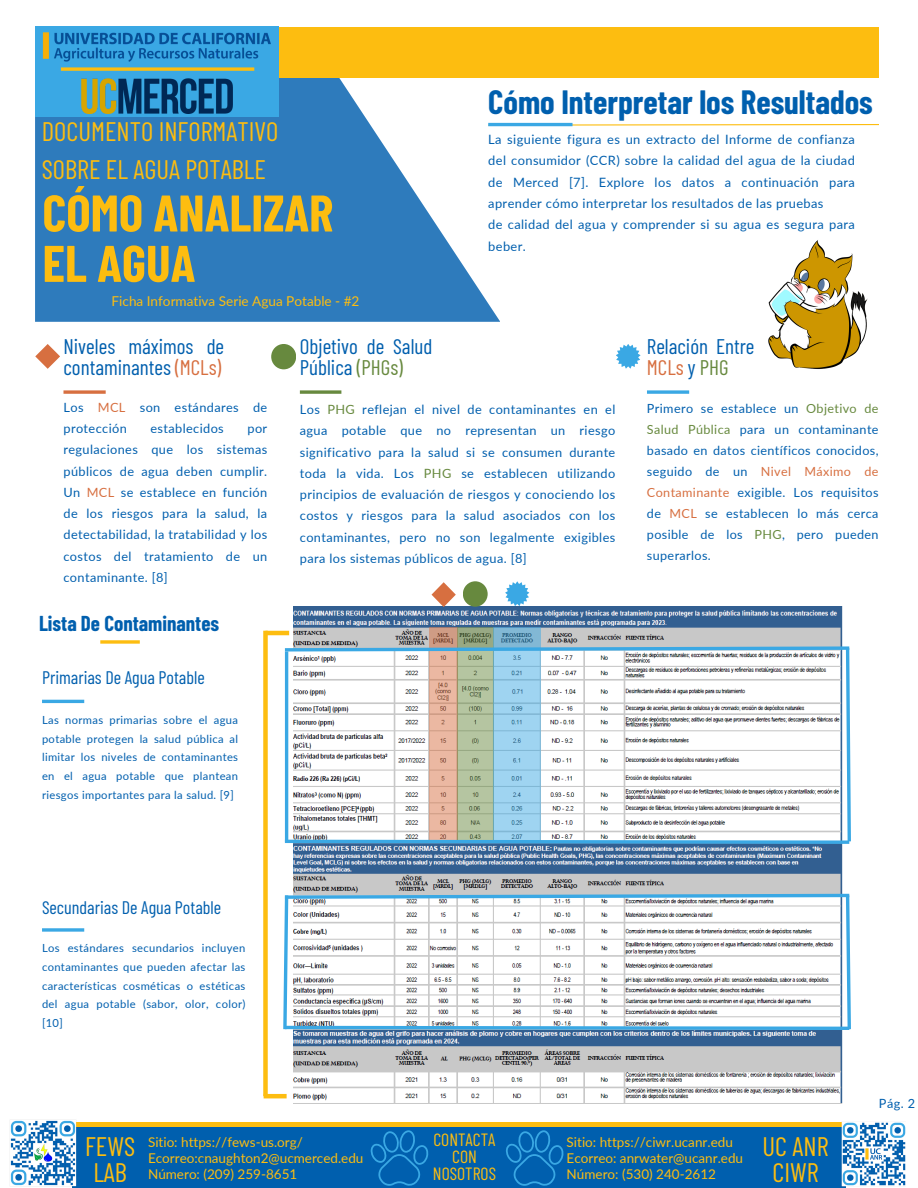
<style>
.page{position:relative;width:918px;height:1188px;background:#fff}
.page>*{position:absolute;margin:0;border:0;box-sizing:border-box;transform-origin:0 0}
.t1{font:700 51.45px/50.4px "Barlow Condensed";color:#fdbd10}
.t2{font:700 32.85px "Barlow Condensed";color:#005fae}
.t3{font:26.7px/26.1px "Barlow Condensed";color:#fdbd10;text-align:center}
.t4{font:21.15px/20.2px "Barlow Condensed";color:#005fae}
.t5{font:700 21px "Barlow Condensed";color:#005fae}
.t6{font:18.15px "Barlow Condensed";color:#005fae}
.t7{font:17.7px/16.8px "Barlow Condensed";color:#fdbd10;text-align:center}
.t8{font:13.65px "Lato";color:#fdbd10}
.t9{font:13.5px "Lato";color:#fdbd10}
.t10{font:12.9px/21.5px "Lato";letter-spacing:.03em;color:#005fae;text-align:justify}
.t11{font:12.75px/21.3px "Lato";letter-spacing:.03em;color:#005fae;text-align:justify}
.t12{font:12.6px/21px "Lato";letter-spacing:.03em;color:#005fae;text-align:justify}
.t13{font:11.25px/18.6px "Lato";letter-spacing:.03em;color:#005fae;text-align:justify}
.s1{color:#d76f40}
.s2{color:#67893e}
</style>
<div class="page">
<svg style="left:35px;top:77px;width:465px;height:245px;fill:#2e7bbc"></svg>
<svg style="left:487px;top:123px;width:392px;height:3px"></svg>
<hr style="left:488px;top:123px;width:85px;height:3px;background:#3aa8e4">
<img style="left:293px;top:607px;width:549px;height:496px">
<svg style="left:429px;top:627px;width:28px;height:18px"></svg>
<svg style="left:63px;top:390px;width:43px;height:4px"></svg>
<div style="left:263px;top:631px;width:5px;height:465px;background:#fdbd10"></div>
<hr style="left:266px;top:631px;width:23px;height:4px;background:#fdbd10">
<hr style="left:264px;top:1094px;width:23px;height:4px;background:#fdbd10">
<hr style="left:42px;top:700px;width:42px;height:3px;background:#3aa8e4">
<svg style="left:42px;top:928px;width:42px;height:4px"></svg>
<svg style="left:100px;top:640px;width:40px;height:4px"></svg>
<svg style="left:35px;top:344px;width:25px;height:25px"></svg>
<svg style="left:647px;top:390px;width:42px;height:4px"></svg>
<img style="left:768px;top:240px;width:100px;height:129px">
<svg style="left:616px;top:344px;width:25px;height:25px"></svg>
<svg style="left:432px;top:582px;width:24px;height:25px"></svg>
<div style="left:463px;top:581px;width:25px;height:26px;background:#67893e;border-radius:50%"></div>
<svg style="left:505px;top:581px;width:24px;height:25px"></svg>
<svg style="left:283px;top:892px;width:568px;height:141px"></svg>
<div style="left:72px;top:1122px;width:774px;height:6px;background:#fdbd10"></div>
<div style="left:72px;top:1127px;width:774px;height:61px;background:#005fae"></div>
<img style="left:842px;top:1122px;width:64px;height:65px">
<img style="left:10px;top:1120px;width:67px;height:67px">
<svg style="left:370px;top:1130px;width:58px;height:56px"></svg>
<svg style="left:506px;top:1130px;width:58px;height:56px"></svg>
<div style="left:35px;top:27px;width:844px;height:50px;background:#fdbd10"></div>
<div style="left:37px;top:26px;width:241px;height:91px;background:#3aa8e4"></div>
<img style="left:82px;top:78px;width:150px;height:35px">
<svg style="left:61px;top:67px;width:193px;height:4px"></svg>
<img style="left:42px;top:32px;width:229px;height:30px">
<svg style="left:300px;top:390px;width:41px;height:4px"></svg>
<div style="left:271px;top:344px;width:25px;height:25px;background:#67893e;border-radius:50%"></div>
<svg style="left:457px;top:627px;width:36px;height:18px"></svg>
<svg style="left:493px;top:627px;width:48px;height:18px"></svg>
<img style="left:284px;top:645px;width:567px;height:201px">
<hr style="left:285px;top:651px;width:3px;height:191px;background:#3aa8e4">
<p class="t3" style="left:42px;top:112px;width:238px;line-height:37.2px;text-align:left">DOCUMENTO INFORMATIVO<br>SOBRE EL AGUA POTABLE</p>
<p class="t1" style="left:42px;top:186px;width:292px">CÓMO ANALIZAR<br>EL AGUA</p>
<h3 class="t8" style="left:112px;top:292px;width:249px">Ficha Informativa Serie Agua Potable - #2</h3>
<p class="t2" style="left:488px;top:81px;width:386px">Cómo Interpretar los Resultados</p>
<p class="t10" style="left:488px;top:128px;width:368px">La siguiente figura es un extracto del Informe de confianza del consumidor (CCR) sobre la calidad del agua de la ciudad de Merced [7]. Explore los datos a continuación para aprender cómo interpretar los resultados de las pruebas</p>
<h3 class="t10" style="left:488px;top:214px;width:368px">de calidad del agua y comprender si su agua es segura para beber.</h3>
<p class="t4" style="left:63px;top:336px;width:162px">Niveles máximos de contaminantes <span class="s1">(MCLs)</span></p>
<p class="t11" style="left:63px;top:396px;width:205px">Los <span class="s1">MCL</span> son estándares de protección</p>
<p class="t11" style="left:151px;top:417px;width:75px">establecidos</p>
<p class="t11" style="left:63px;top:417px;width:205px;text-indent:184px">por regulaciones que los sistemas públicos de agua deben cumplir.<br>Un <span class="s1">MCL</span> se establece en función de los riesgos para la salud, la detectabilidad, la tratabilidad y los costos del tratamiento de un contaminante. [8]</p>
<p class="t5" style="left:39px;top:610px;width:182px">Lista De Contaminantes</p>
<p class="t6" style="left:42px;top:666px;width:164px">Primarias De Agua Potable</p>
<p class="t13" style="left:42px;top:710px;width:198px">Las normas primarias sobre el agua potable protegen la salud pública al limitar los niveles de contaminantes en el agua potable que plantean riesgos importantes para la salud. [9]</p>
<h6 class="t4" style="left:300px;top:336px;width:134px">Objetivo de Salud<br>Pública <span class="s2">(PHGs)</span></h6>
<p class="t11" style="left:300px;top:398px;width:317px">Los <span class="s2">PHG</span> reflejan el nivel de contaminantes en el agua potable que no representan un riesgo significativo para la salud si se consumen durante toda la vida. Los <span class="s2">PHG</span> se establecen utilizando principios de evaluación de riesgos y conociendo los costos y riesgos para la salud asociados con los contaminantes, pero no son legalmente exigibles para los sistemas públicos de agua. [8]</p>
<p class="t4" style="left:647px;top:336px;width:109px">Relación Entre<br><span class="s1">MCLs</span> y <span class="s2">PHG</span></p>
<p class="t12" style="left:647px;top:398px;width:233px">Primero se establece un <span class="s2">Objetivo de Salud Pública</span> para un contaminante basado en datos científicos conocidos, seguido de un <span class="s1">Nivel Máximo de Contaminante</span> exigible. Los requisitos de <span class="s1">MCL</span> se establecen lo más cerca posible de los <span class="s2">PHG</span>, pero pueden superarlos.</p>
<p class="t6" style="left:42px;top:896px;width:181px">Secundarias De Agua Potable</p>
<p class="t13" style="left:42px;top:939px;width:205px">Los estándares secundarios incluyen contaminantes que pueden afectar las características cosméticas o estéticas del agua potable (sabor, olor, color) [10]</p>
<p class="t11" style="left:879px;top:1092px;width:38px">Pág. 2</p>
<p class="t7" style="left:433px;top:1130px;width:65px">CONTACTA<br>CON<br>NOSOTROS</p>
<p class="t3" style="left:85px;top:1132px;width:52px">FEWS<br>LAB</p>
<p class="t3" style="left:763px;top:1132px;width:68px">UC ANR<br>CIWR</p>
<p class="t9" style="left:148px;top:1134px;width:156px">Sitio: https://fews-us.org/</p>
<p class="t9" style="left:148px;top:1149px;width:217px">Ecorreo:cnaughton2@ucmerced.edu</p>
<p class="t9" style="left:148px;top:1165px;width:151px">Número: (209) 259-8651</p>
<p class="t9" style="left:567px;top:1134px;width:168px">Sitio: https://ciwr.ucanr.edu</p>
<h4 class="t9" style="left:567px;top:1150px;width:178px">Ecorreo: anrwater@ucanr.edu</h4>
<p class="t9" style="left:567px;top:1165px;width:151px">Número: (530) 240-2612</p>
</div>
